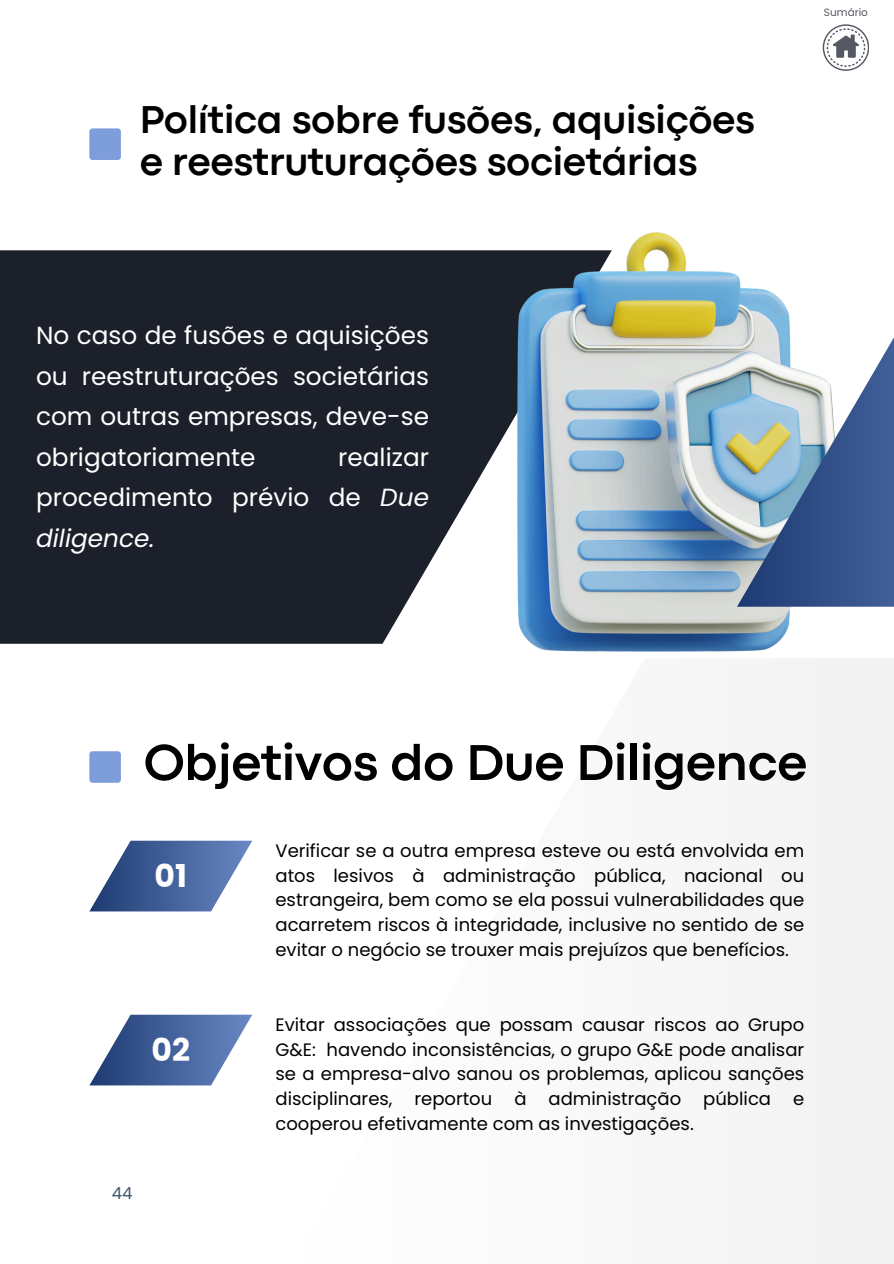
<style>
.page{position:relative;width:894px;height:1264px;background:#fff}
.page>*{position:absolute;margin:0;border:0;box-sizing:border-box;transform-origin:0 0}
.t1{font:700 52.5px "Codec Pro";letter-spacing:-.01em;color:#000}
.t2{font:700 40.5px/41.7px "Codec Pro";letter-spacing:-.01em;color:#000}
.t3{font:700 31.5px "Poppins";color:#fff}
.t4{font:24.75px/40.5px "Poppins";color:#fff;text-align:justify}
.t5{font:18px/24.8px "Poppins";color:#000;text-align:justify}
.t6{font:16.5px "Poppins";color:#41536c}
.t7{font:10.5px "Poppins";color:#565863}
.s1{font-style:italic}
</style>
<div class="page">
<svg style="left:0;top:250px;width:517px;height:393px;background:#2d313b"></svg>
<div style="left:89px;top:128px;width:32px;height:32px;background:#7d9ddb;border-radius:3px"></div>
<div style="left:89px;top:751px;width:32px;height:31px;background:#7d9ddb;border-radius:3px"></div>
<svg style="left:89px;top:840px;width:163px;height:71px"></svg>
<svg style="left:89px;top:1014px;width:163px;height:71px"></svg>
<img style="left:517px;top:232px;width:318px;height:419px">
<svg style="left:736px;top:322px;width:157px;height:284px"></svg>
<svg style="left:822px;top:24px;width:46px;height:46px"></svg>
<p class="t2" style="left:140px;top:102px;width:616px">Política sobre fusões, aquisições e reestruturações societárias</p>
<h2 class="t4" style="left:36px;top:315px;width:394px">No caso de fusões e aquisições ou reestruturações societárias com outras empresas, deve-se obrigatoriamente</h2>
<h2 class="t4" style="left:36px;top:437px;width:394px;text-indent:302px">realizar procedimento prévio de <span class="s1">Due diligence.</span></h2>
<h4 class="t7" style="left:823px;top:5px;width:46px">Sumário</h4>
<p class="t1" style="left:144px;top:744px;width:664px">Objetivos do Due Diligence</p>
<p class="t3" style="left:154px;top:853px;width:34px">01</p>
<h3 class="t5" style="left:275px;top:838px;width:530px">Verificar se a outra empresa esteve ou está envolvida em atos lesivos à administração pública, nacional ou estrangeira, bem como se ela possui vulnerabilidades que acarretem riscos à integridade, inclusive no sentido de se evitar o negócio se trouxer mais prejuízos que benefícios.</h3>
<p class="t3" style="left:151px;top:1027px;width:40px">02</p>
<p class="t6" style="left:112px;top:1181px;width:22px">44</p>
<h4 class="t5" style="left:275px;top:1012px;width:530px">Evitar associações que possam causar riscos ao Grupo G&amp;E: havendo inconsistências, o grupo G&amp;E pode analisar se a empresa-alvo sanou os problemas, aplicou sanções disciplinares, reportou à administração pública e cooperou efetivamente com as investigações.</h4>
</div>
